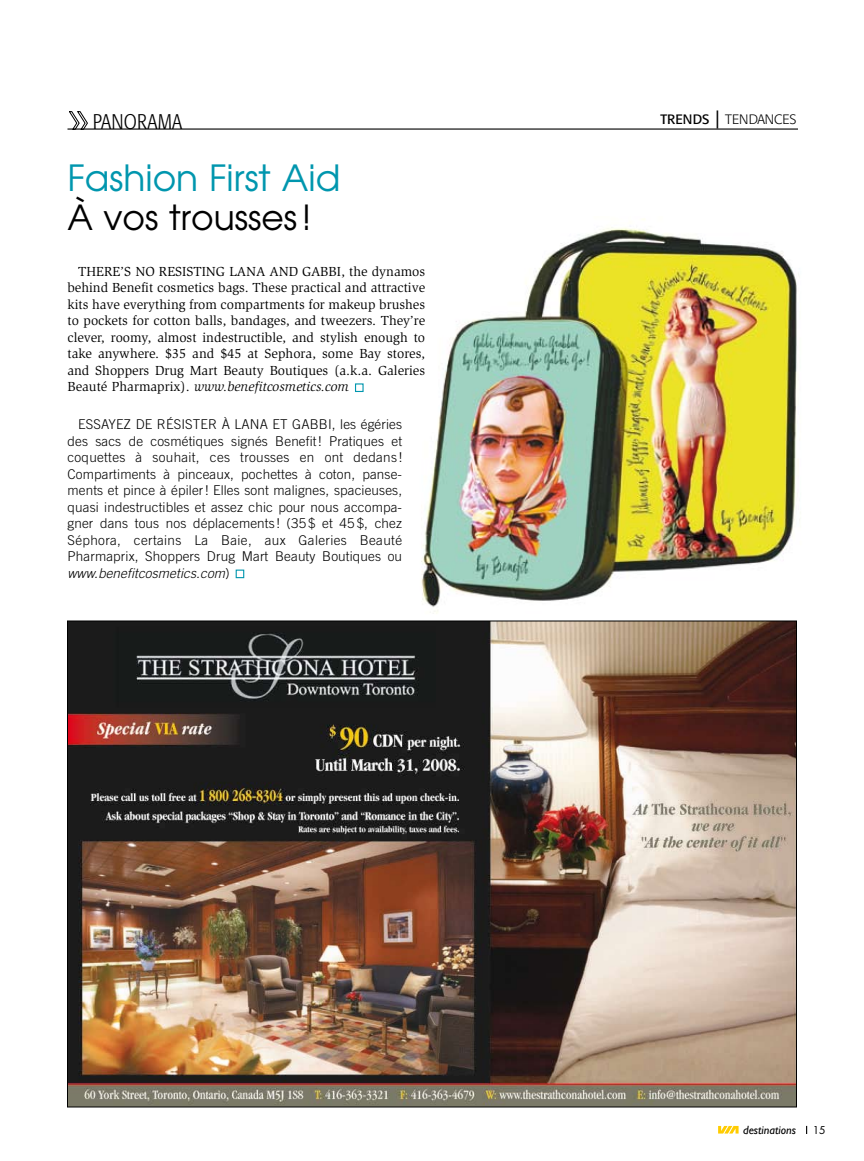
<style>
.page{position:relative;width:864px;height:1161px;background:#fff}
.page>*{position:absolute;margin:0;border:0;box-sizing:border-box;transform-origin:0 0}
.t1{font:36px "Avant Garde";color:#0096ae}
.t2{font:34.5px "Avant Garde";color:#000}
.t3{font:300 condensed 21px "Formata";color:#000}
.t4{font:300 13.5px/16.5px "Trade Gothic";letter-spacing:.01em;color:#000;text-align:justify}
.t5{font:13.5px/16.5px "Slimbach";color:#000;text-align:justify}
.t6{font:300 13.5px "Formata";color:#000}
.t7{font:italic 12px "Gill Sans";color:#000}
.t8{font:10.5px "Futura";color:#000}
.s1{font-weight:400}
.s2{font-weight:400;font-size:18px}
.s3{font-style:italic}
</style>
<div class="page">
<svg style="left:718px;top:1126px;width:21px;height:8px"></svg>
<hr style="left:68px;top:128px;width:730px;height:2px;background:#000">
<svg style="left:69px;top:111px;width:19px;height:19px"></svg>
<img style="left:352px;top:219px;width:447px;height:402px">
<img style="left:69px;top:623px;width:726px;height:482px">
<div style="left:355px;top:383px;width:9px;height:9px;border:1px solid #0096ae"></div>
<div style="left:236px;top:570px;width:8px;height:8px;border:1px solid #0096ae"></div>
<h3 class="t3" style="left:93px;top:110px;width:91px">PANORAMA</h3>
<p class="t6" style="left:660px;top:112px;width:138px"><span class="s1">TRENDS</span> <span class="s2">|</span> TENDANCES</p>
<h1 class="t1" style="left:68px;top:156px;width:274px">Fashion First Aid</h1>
<h2 class="t2" style="left:68px;top:196px;width:246px">À vos trousses!</h2>
<p class="t5" style="left:67px;top:263px;width:359px;text-indent:11px">There’s no resisting Lana and Gabbi, the dynamos behind Benefit cosmetics bags. These practical and attractive kits have everything from compartments for makeup brushes to pockets for cotton balls, bandages, and tweezers. They’re clever, roomy, almost indestructible, and stylish enough to take anywhere. $35 and $45 at Sephora, some Bay stores, and Shoppers Drug Mart Beauty Boutiques (a.k.a. Galeries Beauté Pharmaprix). <span class="s3">www.benefitcosmetics.com</span></p>
<p class="t4" style="left:78px;top:416px;width:173px">Essayez de résister à Lana</p>
<p class="t4" style="left:273px;top:416px;width:30px">et Gabb</p>
<p class="t4" style="left:68px;top:416px;width:336px;text-indent:261px">i, les égéries des sacs de cosmétiques signés Benefit ! Pratiques et coquettes à souhait, ces trousses en ont dedans !<br>Compartiments à pinceaux, pochettes à coton, panse&shy;ments et pince à épiler! Elles sont malignes, spacieuses, quasi indestructibles et assez chic pour nous accompa&shy;gner dans tous nos déplacements ! (35 $ et 45 $, chez Séphora, certains La Baie, aux Galeries Beauté Pharmaprix, Shoppers Drug Mart Beauty Boutiques ou <span class="s3">www.benefitcosmetics.com</span>)</p>
<p class="t7" style="left:743px;top:1123px;width:54px">destinations</p>
<p class="t8" style="left:813px;top:1123px;width:14px">15</p>
</div>
